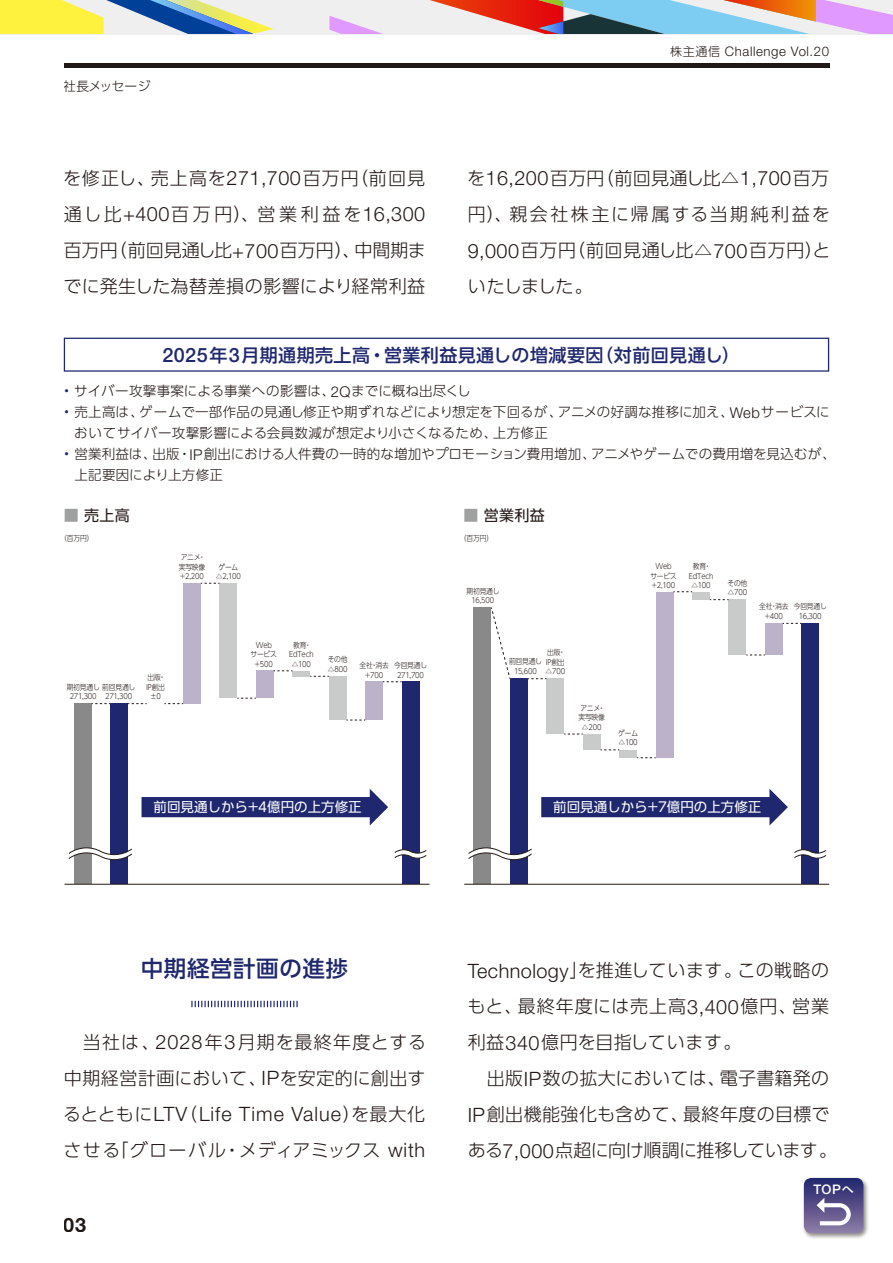
<style>
.page{position:relative;width:893px;height:1263px;background:#fff}
.page>*{position:absolute;margin:0;border:0;box-sizing:border-box;transform-origin:0 0}
.t1{font:500 22.5px "UD Shin Go Pro";letter-spacing:.025em;color:#1f286f}
.t2{font:300 19.8px "Helvetica Neue";letter-spacing:.05em;color:#221815}
.t3{font:700 19.8px "Helvetica Neue";color:#221815}
.t4{font:300 18px/36px "UD Shin Go Pro";letter-spacing:.025em;color:#221815;text-align:justify}
.t5{font:500 18px "UD Shin Go Pro";letter-spacing:.025em;color:#1f286f}
.t6{font:15px "UD Shin Go Pro";letter-spacing:.025em;color:#221815}
.t7{font:300 13.5px/21px "UD Shin Go Pro";letter-spacing:.015em;color:#221815}
.t8{font:13.5px "UD Shin Go Pro";color:#fff}
.t9{font:300 13.2px "Helvetica Neue";letter-spacing:.045em;color:#221815}
.t10{font:500 13.2px "Helvetica Neue";color:#fff}
.t11{font:300 12.75px "UD Shin Go Pro";letter-spacing:-.025em;color:#221815}
.t12{font:300 7.5px/9.6px "UD Shin Go Pro";letter-spacing:-.025em;color:#221815;text-align:center;scale:.9 1}
.s1{font-family:"UD Shin Go Pro";font-size:12px}
.s2{font-family:"Helvetica Neue";font-size:19.8px}
.s3{color:#1f286f}
.s4{font-family:"Helvetica Neue";font-size:14.85px}
.s5{color:#9fa0a0}
.s6{font-family:"UD Shin Go Pro";font-size:18px}
</style>
<div class="page">
<div style="left:0;top:0;width:893px;height:34px;background:#efefef"></div>
<svg style="left:329px;top:16px;width:54px;height:18px"></svg>
<svg style="left:0;top:0;width:274px;height:34px"></svg>
<svg style="left:430px;top:0;width:463px;height:34px"></svg>
<div style="left:802px;top:1176px;width:68px;height:63px;background:#221815;opacity:.5"></div>
<svg style="left:804px;top:1178px;width:59px;height:55px;background:#676194"></svg>
<div style="left:64px;top:338px;width:765px;height:34px;border:1px solid #1f286f"></div>
<div style="left:219px;top:583px;width:18px;height:115px;background:#c9caca"></div>
<div style="left:292px;top:671px;width:18px;height:5px;background:#c9caca"></div>
<div style="left:329px;top:676px;width:18px;height:44px;background:#c9caca"></div>
<div style="left:183px;top:583px;width:18px;height:121px;background:#bcb3cb"></div>
<div style="left:256px;top:671px;width:18px;height:27px;background:#bcb3cb"></div>
<div style="left:365px;top:682px;width:18px;height:38px;background:#bcb3cb"></div>
<div style="left:74px;top:704px;width:18px;height:180px;background:#898989"></div>
<div style="left:110px;top:704px;width:18px;height:180px;background:#1f286f"></div>
<div style="left:402px;top:682px;width:17px;height:202px;background:#1f286f"></div>
<hr style="left:65px;top:884px;width:364px;height:1px;background:#221815">
<svg style="left:68px;top:847px;width:64px;height:13px"></svg>
<svg style="left:394px;top:849px;width:33px;height:10px"></svg>
<div style="left:142px;top:797px;width:230px;height:20px;background:#1f286f"></div>
<svg style="left:370px;top:789px;width:18px;height:36px"></svg>
<svg style="left:92px;top:703px;width:18px;height:1px"></svg>
<svg style="left:128px;top:703px;width:19px;height:1px"></svg>
<svg style="left:164px;top:703px;width:19px;height:1px"></svg>
<svg style="left:201px;top:583px;width:18px;height:1px"></svg>
<svg style="left:237px;top:698px;width:19px;height:1px"></svg>
<svg style="left:274px;top:670px;width:18px;height:1px"></svg>
<svg style="left:310px;top:676px;width:19px;height:1px"></svg>
<svg style="left:347px;top:720px;width:18px;height:1px"></svg>
<svg style="left:383px;top:681px;width:19px;height:1px"></svg>
<div style="left:546px;top:679px;width:18px;height:55px;background:#c9caca"></div>
<div style="left:583px;top:734px;width:18px;height:16px;background:#c9caca"></div>
<div style="left:619px;top:750px;width:18px;height:8px;background:#c9caca"></div>
<div style="left:692px;top:592px;width:18px;height:8px;background:#c9caca"></div>
<div style="left:728px;top:600px;width:18px;height:55px;background:#c9caca"></div>
<div style="left:656px;top:592px;width:17px;height:166px;background:#bcb3cb"></div>
<div style="left:765px;top:623px;width:18px;height:32px;background:#bcb3cb"></div>
<div style="left:474px;top:607px;width:17px;height:277px;background:#898989"></div>
<div style="left:510px;top:679px;width:18px;height:205px;background:#1f286f"></div>
<div style="left:801px;top:623px;width:18px;height:261px;background:#1f286f"></div>
<hr style="left:464px;top:884px;width:365px;height:1px;background:#221815">
<svg style="left:468px;top:847px;width:64px;height:13px"></svg>
<svg style="left:794px;top:849px;width:33px;height:10px"></svg>
<div style="left:541px;top:797px;width:231px;height:20px;background:#1f286f"></div>
<svg style="left:769px;top:789px;width:19px;height:36px"></svg>
<svg style="left:491px;top:607px;width:19px;height:72px"></svg>
<svg style="left:528px;top:678px;width:18px;height:1px"></svg>
<svg style="left:564px;top:734px;width:19px;height:1px"></svg>
<svg style="left:601px;top:749px;width:18px;height:1px"></svg>
<svg style="left:637px;top:757px;width:19px;height:1px"></svg>
<svg style="left:673px;top:591px;width:19px;height:1px"></svg>
<svg style="left:710px;top:599px;width:18px;height:1px"></svg>
<svg style="left:746px;top:655px;width:19px;height:1px"></svg>
<svg style="left:783px;top:623px;width:18px;height:1px"></svg>
<svg style="left:191px;top:1001px;width:107px;height:6px"></svg>
<hr style="left:64px;top:64px;width:765px;height:4px;background:#221815">
<p class="t11" style="left:64px;top:76px;width:88px">社長メッセージ</p>
<p class="t9" style="left:670px;top:44px;width:160px"><span class="s1">株主通信</span> Challenge Vol.20</p>
<p class="t4" style="left:63px;top:159px;width:364px">を修正し、売上高を<span class="s2">271,700</span>百万円（前回見通し比<span class="s2">+400</span>百万円）、営業利益を<span class="s2">16,300</span>百万円（前回見通し比<span class="s2">+700</span>百万円）、中間期までに発生した為替差損の影響により経常利益</p>
<p class="t4" style="left:467px;top:159px;width:365px">を<span class="s2">16,200</span>百万円（前回見通し比△<span class="s2">1,700</span>百万円）、親会社株主に帰属する当期純利益を<span class="s2">9,000</span>百万円（前回見通し比△<span class="s2">700</span>百万円）といたしました。</p>
<p class="t5" style="left:162px;top:340px;width:579px"><span class="s2">2025</span>年<span class="s2">3</span>月期通期売上高・営業利益見通しの増減要因（対前回見通し）</p>
<p class="t7" style="left:64px;top:380px;width:408px"><span class="s3">•</span> サイバー攻撃事案による事業への影響は、<span class="s4">2Q</span>までに概ね出尽くし</p>
<p class="t7" style="left:74px;top:401px;width:757px;text-indent:-10px"><span class="s3">•</span> 売上高は、ゲームで一部作品の見通し修正や期ずれなどにより想定を下回るが、アニメの好調な推移に加え、<span class="s4">Web</span>サービスにおいてサイバー攻撃影響による会員数減が想定より小さくなるため、上方修正</p>
<p class="t7" style="left:74px;top:443px;width:763px;text-indent:-11px"><span class="s3">•</span> 営業利益は、出版・<span class="s4">IP</span>創出における人件費の一時的な増加やプロモーション費用増加、アニメやゲームでの費用増を見込むが、上記要因により上方修正</p>
<p class="t6" style="left:64px;top:503px;width:68px"><span class="s5">■</span> 売上高</p>
<p class="t6" style="left:463px;top:503px;width:83px"><span class="s5">■</span> 営業利益</p>
<p class="t12" style="left:60px;top:533px;width:38px">（百万円）</p>
<p class="t12" style="left:179px;top:552px;width:31px;text-align:justify">アニメ・実写映像+2,200</p>
<p class="t12" style="left:216px;top:562px;width:29px">ゲーム△2,100</p>
<p class="t12" style="left:70px;top:682px;width:74px;text-align:left;text-indent:-3px">期初見通し前回見通し<br>271,300</p>
<p class="t12" style="left:105px;top:691px;width:31px">271,300</p>
<p class="t12" style="left:146px;top:672px;width:23px">出版・<br>IP創出±0</p>
<p class="t12" style="left:251px;top:640px;width:31px">Web<br>サービス+500</p>
<p class="t12" style="left:289px;top:640px;width:29px">教育・<br>EdTech △100</p>
<p class="t12" style="left:328px;top:654px;width:24px;text-align:left">その他△800</p>
<p class="t12" style="left:359px;top:660px;width:34px">全社・消去+700</p>
<p class="t12" style="left:394px;top:660px;width:38px">今回見通し<br>271,700</p>
<p class="t8" style="left:154px;top:796px;width:210px">前回見通しから+4億円の上方修正</p>
<p class="t12" style="left:460px;top:533px;width:38px">（百万円）</p>
<p class="t12" style="left:466px;top:586px;width:38px">期初見通し<br>16,500</p>
<p class="t12" style="left:650px;top:561px;width:31px">Web<br>サービス+2,100</p>
<p class="t12" style="left:689px;top:561px;width:29px">教育・<br>EdTech △100</p>
<p class="t12" style="left:509px;top:656px;width:38px">前回見通し<br>15,600</p>
<p class="t12" style="left:545px;top:647px;width:23px;text-align:justify">出版・IP創出△700</p>
<p class="t12" style="left:578px;top:703px;width:31px">アニメ・実写映像△200</p>
<p class="t12" style="left:618px;top:728px;width:24px;text-align:left">ゲーム△100</p>
<p class="t12" style="left:727px;top:578px;width:24px;text-align:left">その他△700</p>
<p class="t12" style="left:759px;top:601px;width:34px">全社・消去+400</p>
<p class="t12" style="left:794px;top:601px;width:38px">今回見通し<br>16,300</p>
<p class="t8" style="left:553px;top:796px;width:210px">前回見通しから+7億円の上方修正</p>
<p class="t1" style="left:141px;top:950px;width:209px">中期経営計画の進捗</p>
<p class="t4" style="left:64px;top:1023px;width:364px;text-align:right">当社は、<span class="s2">2028</span>年<span class="s2">3</span>月期を最終年度とする中期経営計画において、<span class="s2">IP</span>を安定的に創出す</p>
<p class="t2" style="left:63px;top:1102px;width:364px"><span class="s6">るとともに</span>LTV<span class="s6">（</span>Life Time Value<span class="s6">）を最大化</span></p>
<p class="t4" style="left:63px;top:1131px;width:363px">させる「グローバル・メディアミックス <span class="s2">with</span></p>
<p class="t3" style="left:64px;top:1212px;width:24px">03</p>
<p class="t4" style="left:467px;top:952px;width:363px"><span class="s2">Technology</span>」を推進しています。この戦略のもと、最終年度には売上高<span class="s2">3,400</span>億円、営業利益<span class="s2">340</span>億円を目指しています。</p>
<p class="t4" style="left:468px;top:1060px;width:371px;text-align:left;text-indent:19px">出版<span class="s2">IP</span>数の拡大においては、電子書籍発の<br><span class="s2">IP</span>創出機能強化も含めて、最終年度の目標である<span class="s2">7,000</span>点超に向け順調に推移しています。</p>
<p class="t10" style="left:813px;top:1182px;width:42px">TOP<span class="s1">へ</span></p>
</div>
